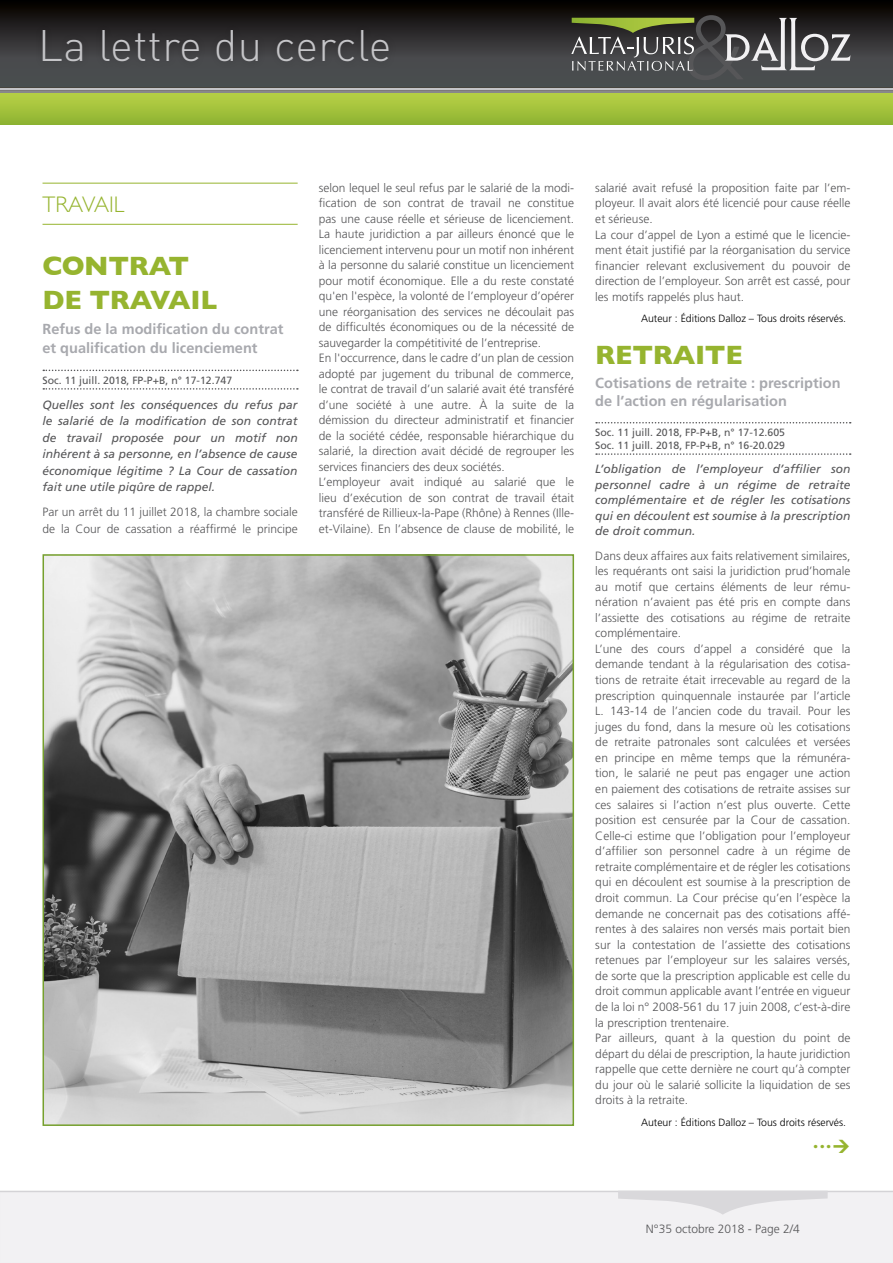
<style>
.page{position:relative;width:893px;height:1263px;background:#fff}
.page>*{position:absolute;margin:0;border:0;box-sizing:border-box;transform-origin:0 0}
.t1{font:300 95.85px "Gill Sans";color:#565658}
.t2{font:300 43.5px "DIN";letter-spacing:.01em;color:#c5c5c8}
.t3{font:700 27px/33.9px "Gill Sans";letter-spacing:-.01em;color:#96b42f}
.t4{font:300 22.5px "Gill Sans";color:#96b42f}
.t5{font:700 14.55px/18.9px "Frutiger";color:#a8a9ae}
.t6{font:300 12px/15.6px "Frutiger";color:#565658}
.t7{font:italic 12px/16.5px "Frutiger";color:#565658;text-align:justify}
.t8{font:10.5px/12.9px "Frutiger";color:#565658}
.t9{font:300 10.5px "Frutiger";color:#000}
</style>
<div class="page">
<div style="left:0;top:1190px;width:893px;height:73px;background:#f2f1f3"></div>
<hr style="left:43px;top:183px;width:255px;height:1px;background:#96b42f">
<hr style="left:43px;top:224px;width:255px;height:1px;background:#96b42f">
<svg style="left:43px;top:370px;width:255px;height:1px"></svg>
<svg style="left:43px;top:388px;width:255px;height:2px"></svg>
<svg style="left:596px;top:422px;width:255px;height:1px"></svg>
<svg style="left:596px;top:453px;width:255px;height:2px"></svg>
<img style="left:46px;top:557px;width:525px;height:566px">
<div style="left:43px;top:554px;width:531px;height:572px;border:2px solid #76a02d"></div>
<svg style="left:0;top:0;width:893px;height:87px;background:#2d2d2d"></svg>
<div style="left:35px;top:22px;width:362px;height:47px;background:#000;opacity:.2"></div>
<svg style="left:0;top:93px;width:893px;height:31px;background:#a3c23c"></svg>
<hr style="left:0;top:87px;width:893px;height:2px;background:#47453e">
<hr style="left:0;top:89px;width:893px;height:2px;background:#c3c4c7">
<hr style="left:0;top:90px;width:893px;height:2px;background:#7d7a7a">
<hr style="left:0;top:91px;width:893px;height:2px;background:#88878a">
<svg style="left:571px;top:18px;width:123px;height:53px;background:#606452"></svg>
<svg style="left:725px;top:18px;width:126px;height:52px"></svg>
<svg style="left:618px;top:1191px;width:210px;height:24px"></svg>
<h2 class="t2" style="left:38px;top:19px;width:355px">La lettre du cercle</h2>
<h1 class="t1" style="left:685px;top:-28px;width:60px">&amp;</h1>
<h3 class="t4" style="left:43px;top:187px;width:83px">TRAVAIL</h3>
<h3 class="t3" style="left:43px;top:248px;width:176px">CONTRAT<br>DE TRAVAIL</h3>
<p class="t5" style="left:43px;top:320px;width:242px">Refus de la modification du contrat et qualification du licenciement</p>
<p class="t8" style="left:43px;top:374px;width:191px">Soc. 11 juill. 2018, FP-P+B, n° 17-12.747</p>
<p class="t7" style="left:43px;top:396px;width:257px">Quelles sont les conséquences du refus par le salarié de la modification de son contrat de travail proposée pour un motif non inhérent à sa personne, en l’absence de cause économique légitime ? La Cour de cassation fait une utile piqûre de rappel.</p>
<p class="t6" style="left:43px;top:504px;width:257px;line-height:16.5px">Par un arrêt du 11 juillet 2018, la chambre sociale de la Cour de cassation a réaffirmé le principe</p>
<p class="t6" style="left:319px;top:180px;width:257px">selon lequel le seul refus par le salarié de la modi&shy;fication de son contrat de travail ne constitue pas une cause réelle et sérieuse de licenciement.<br>La haute juridiction a par ailleurs énoncé que le licenciement intervenu pour un motif non inhérent à la personne du salarié constitue un licenciement pour motif économique. Elle a du reste constaté qu'en l'espèce, la volonté de l’employeur d’opérer une réorganisation des services ne découlait pas de difficultés économiques ou de la nécessité de sauvegarder la compétitivité de l’entreprise.<br>En l'occurrence, dans le cadre d’un plan de cession adopté par jugement du tribunal de commerce, le contrat de travail d’un salarié avait été transféré d’une société à une autre. À la suite de la démission du directeur administratif et financier de la société cédée, responsable hiérarchique du salarié, la direction avait décidé de regrouper les services financiers des deux sociétés.<br>L’employeur avait indiqué au salarié que le lieu d’exécution de son contrat de travail était transféré de Rillieux-la-Pape (Rhône) à Rennes (Ille&shy;et-Vilaine). En l’absence de clause de mobilité, le</p>
<p class="t6" style="left:595px;top:180px;width:257px">salarié avait refusé la proposition faite par l’em&shy;ployeur. Il avait alors été licencié pour cause réelle et sérieuse.<br>La cour d’appel de Lyon a estimé que le licencie&shy;ment était justifié par la réorganisation du service financier relevant exclusivement du pouvoir de direction de l’employeur. Son arrêt est cassé, pour les motifs rappelés plus haut.</p>
<p class="t9" style="left:641px;top:313px;width:207px">Auteur : Éditions Dalloz – Tous droits réservés.</p>
<h3 class="t3" style="left:595px;top:337px;width:149px">RETRAITE</h3>
<p class="t5" style="left:595px;top:374px;width:247px;line-height:18px">Cotisations de retraite : prescription de l’action en régularisation</p>
<p class="t8" style="left:595px;top:426px;width:191px">Soc. 11 juill. 2018, FP-P+B, n° 17-12.605<br>Soc. 11 juill. 2018, FP-P+B, n° 16-20.029</p>
<p class="t7" style="left:595px;top:461px;width:257px;line-height:15.6px">L’obligation de l’employeur d’affilier son personnel cadre à un régime de retraite complémentaire et de régler les cotisations qui en découlent est soumise à la prescription de droit commun.</p>
<p class="t6" style="left:595px;top:548px;width:257px">Dans deux affaires aux faits relativement similaires, les requérants ont saisi la juridiction prud’homale au motif que certains éléments de leur rému&shy;nération n’avaient pas été pris en compte dans l’assiette des cotisations au régime de retraite complémentaire.<br>L’une des cours d’appel a considéré que la demande tendant à la régularisation des cotisa&shy;tions de retraite était irrecevable au regard de la prescription quinquennale instaurée par l’article L. 143-14 de l’ancien code du travail. Pour les juges du fond, dans la mesure où les cotisations de retraite patronales sont calculées et versées en principe en même temps que la rémunéra&shy;tion, le salarié ne peut pas engager une action en paiement des cotisations de retraite assises sur ces salaires si l’action n’est plus ouverte. Cette position est censurée par la Cour de cassation.<br>Celle-ci estime que l’obligation pour l’employeur d’affilier son personnel cadre à un régime de retraite complémentaire et de régler les cotisations qui en découlent est soumise à la prescription de droit commun. La Cour précise qu’en l’espèce la demande ne concernait pas des cotisations affé&shy;rentes à des salaires non versés mais portait bien sur la contestation de l’assiette des cotisations retenues par l’employeur sur les salaires versés, de sorte que la prescription applicable est celle du droit commun applicable avant l’entrée en vigueur de la loi n° 2008-561 du 17 juin 2008, c’est-à-dire la prescription trentenaire.<br>Par ailleurs, quant à la question du point de départ du délai de prescription, la haute juridiction rappelle que cette dernière ne court qu’à compter du jour où le salarié sollicite la liquidation de ses droits à la retraite.</p>
<p class="t9" style="left:641px;top:1116px;width:207px">Auteur : Éditions Dalloz – Tous droits réservés.</p>
<p class="t6" style="left:646px;top:1221px;width:155px">N°35 octobre 2018 - Page 2/4</p>
</div>
